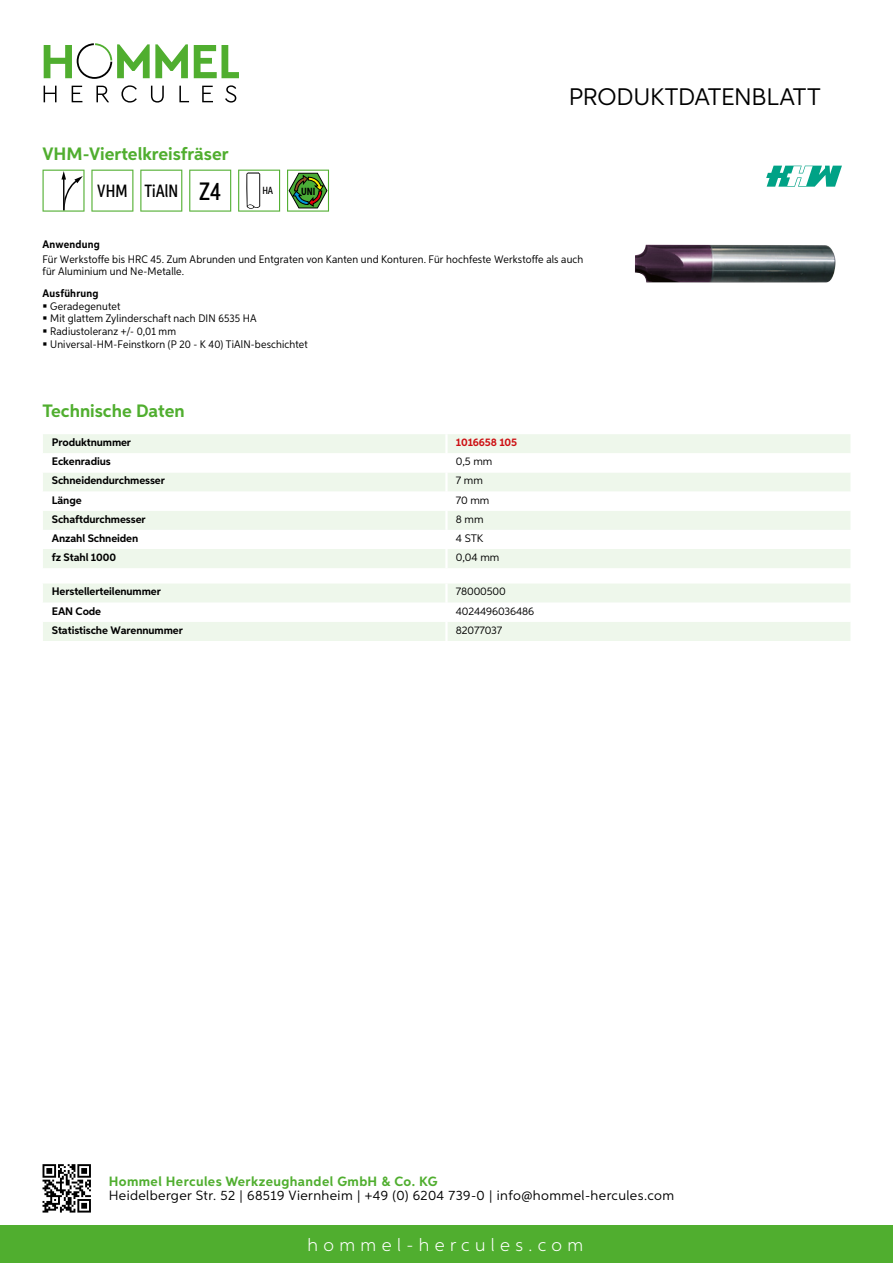
<style>
.page{position:relative;width:893px;height:1263px;background:#fff}
.page>*{position:absolute;margin:0;border:0;box-sizing:border-box;transform-origin:0 0}
.t1{font:24px "Aspira";letter-spacing:-.01em;color:#000}
.t2{font:700 18px "Aspira";color:#50ae2f}
.t3{font:300 18px "Aspira";letter-spacing:.3em;color:#fff}
.t4{font:500 17.85px "Aspira XX Nar";color:#000}
.t5{font:13.5px "Aspira";letter-spacing:.03em;color:#000}
.t6{font:700 13.5px "Aspira";letter-spacing:.03em;color:#50ae2f}
.t7{font:10.95px/12.8px "Aspira Nar";letter-spacing:.015em;color:#000}
.t8{font:700 10.95px "Aspira";letter-spacing:-.01em;color:#000}
.t9{font:10.95px "Aspira";letter-spacing:-.01em;color:#000}
.t10{font:700 10.95px "Aspira Nar";letter-spacing:.02em;color:#000}
.t11{font:700 10.95px "Aspira";letter-spacing:-.01em;color:#cd1013}
.t12{font:700 10.35px "Aspira XX Nar";color:#000}
.t13{font:500 10.35px "Aspira XX Nar";color:#000}
.s1{font-size:25.2px}
</style>
<div class="page">
<div style="left:0;top:1226px;width:893px;height:37px;background:#50ae2f"></div>
<svg style="left:43px;top:1164px;width:48px;height:48px"></svg>
<svg style="left:194px;top:45px;width:45px;height:33px"></svg>
<svg style="left:44px;top:43px;width:144px;height:36px"></svg>
<svg style="left:44px;top:86px;width:13px;height:16px"></svg>
<svg style="left:72px;top:86px;width:10px;height:16px"></svg>
<svg style="left:96px;top:86px;width:13px;height:16px"></svg>
<svg style="left:121px;top:85px;width:16px;height:18px"></svg>
<svg style="left:151px;top:86px;width:13px;height:17px"></svg>
<svg style="left:179px;top:86px;width:10px;height:16px"></svg>
<svg style="left:202px;top:86px;width:11px;height:16px"></svg>
<svg style="left:225px;top:85px;width:11px;height:18px"></svg>
<div style="left:43px;top:434px;width:807px;height:134px;background:#eef7eb"></div>
<svg style="left:43px;top:453px;width:807px;height:96px"></svg>
<hr style="left:445px;top:434px;width:3px;height:19px;background:#fff">
<hr style="left:445px;top:453px;width:3px;height:19px;background:#fff">
<hr style="left:445px;top:472px;width:3px;height:20px;background:#fff">
<hr style="left:445px;top:492px;width:3px;height:19px;background:#fff">
<hr style="left:445px;top:511px;width:3px;height:19px;background:#fff">
<hr style="left:445px;top:530px;width:3px;height:19px;background:#fff">
<hr style="left:445px;top:549px;width:3px;height:19px;background:#fff">
<svg style="left:43px;top:584px;width:807px;height:57px"></svg>
<hr style="left:445px;top:622px;width:3px;height:19px;background:#fff">
<svg style="left:43px;top:170px;width:42px;height:42px"></svg>
<svg style="left:91px;top:170px;width:42px;height:42px"></svg>
<svg style="left:140px;top:170px;width:42px;height:42px"></svg>
<svg style="left:189px;top:170px;width:42px;height:42px"></svg>
<svg style="left:238px;top:170px;width:42px;height:42px"></svg>
<svg style="left:287px;top:170px;width:42px;height:42px"></svg>
<img style="left:635px;top:245px;width:201px;height:37px">
<svg style="left:766px;top:166px;width:76px;height:21px"></svg>
<h2 class="t2" style="left:43px;top:142px;width:188px">VHM-Viertelkreisfräser</h2>
<h3 class="t4" style="left:97px;top:180px;width:125px">VHM TiAlN <span class="s1">Z4</span></h3>
<p class="t13" style="left:262px;top:185px;width:12px">HA</p>
<p class="t12" style="left:301px;top:185px;width:16px">UNI</p>
<h1 class="t1" style="left:569px;top:82px;width:253px">Produktdatenblatt</h1>
<p class="t10" style="left:43px;top:237px;width:59px">Anwendung</p>
<p class="t7" style="left:43px;top:253px;width:542px;line-height:12px">Für Werkstoffe bis HRC 45. Zum Abrunden und Entgraten von Kanten und Konturen. Für hochfeste Werkstoffe als auch für Aluminium und Ne-Metalle.</p>
<p class="t10" style="left:43px;top:286px;width:58px">Ausführung</p>
<p class="t7" style="left:50px;top:299px;width:259px">Geradegenutet<br>Mit glattem Zylinderschaft nach DIN 6535 HA Radiustoleranz +/- 0,01 mm<br>Universal-HM-Feinstkorn (P 20 - K 40) TiAlN-beschichtet</p>
<h2 class="t2" style="left:43px;top:400px;width:144px">Technische Daten</h2>
<p class="t8" style="left:52px;top:436px;width:81px">Produktnummer</p>
<p class="t11" style="left:456px;top:436px;width:63px">1016658 105</p>
<p class="t8" style="left:52px;top:455px;width:60px">Eckenradius</p>
<p class="t9" style="left:456px;top:455px;width:38px">0,5 mm</p>
<p class="t8" style="left:52px;top:474px;width:115px">Schneidendurchmesser</p>
<p class="t9" style="left:456px;top:474px;width:29px">7 mm</p>
<p class="t8" style="left:52px;top:493px;width:31px">Länge</p>
<p class="t9" style="left:456px;top:493px;width:35px">70 mm</p>
<p class="t8" style="left:52px;top:512px;width:95px">Schaftdurchmesser</p>
<p class="t9" style="left:456px;top:512px;width:29px">8 mm</p>
<p class="t8" style="left:52px;top:531px;width:88px">Anzahl Schneiden</p>
<p class="t9" style="left:456px;top:531px;width:23px">4 STK</p>
<p class="t8" style="left:52px;top:550px;width:66px">fz Stahl 1000</p>
<p class="t9" style="left:456px;top:550px;width:45px">0,04 mm</p>
<p class="t8" style="left:52px;top:585px;width:111px">Herstellerteilenummer</p>
<p class="t9" style="left:456px;top:585px;width:51px">78000500</p>
<p class="t8" style="left:52px;top:604px;width:51px">EAN Code</p>
<p class="t9" style="left:456px;top:604px;width:80px">4024496036486</p>
<p class="t8" style="left:52px;top:623px;width:132px">Statistische Warennummer</p>
<p class="t9" style="left:456px;top:623px;width:48px">82077037</p>
<p class="t6" style="left:109px;top:1172px;width:330px">Hommel Hercules Werkzeughandel GmbH &amp; Co. KG</p>
<p class="t5" style="left:109px;top:1187px;width:567px">Heidelberger Str. 52 | 68519 Viernheim | +49 (0) 6204 739-0 | info@hommel-hercules.com</p>
<h2 class="t3" style="left:307px;top:1234px;width:277px">hommel-hercules.com</h2>
</div>
